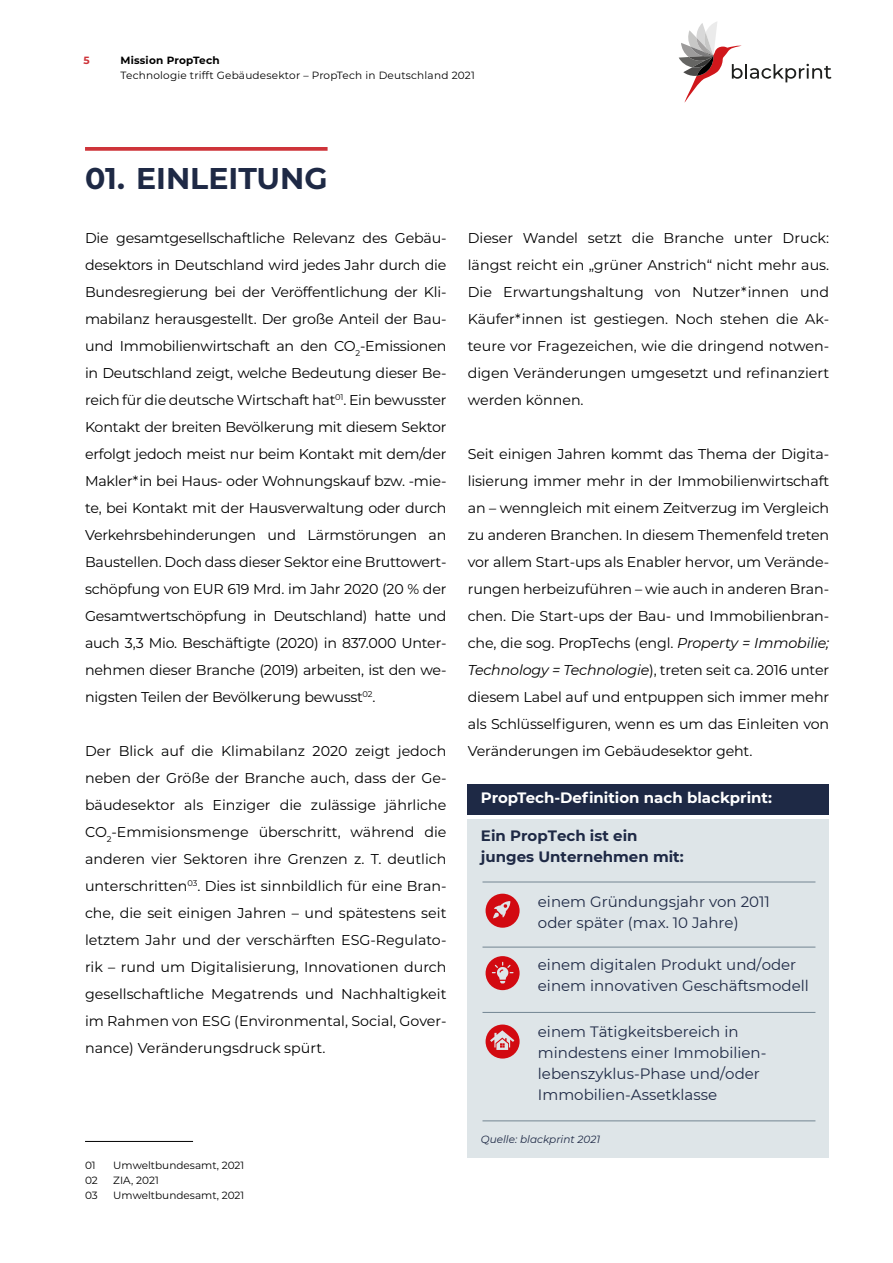
<style>
.page{position:relative;width:893px;height:1263px;background:#fff}
.page>*{position:absolute;margin:0;border:0;box-sizing:border-box;transform-origin:0 0}
.t1{font:700 30px "Montserrat";color:#1e2945}
.t2{font:15px/21px "Montserrat";color:#1e2945}
.t3{font:700 15px/21px "Montserrat";color:#1e2945}
.t4{font:700 15px "Montserrat";color:#fff}
.t5{font:14.25px/27px "Montserrat";letter-spacing:-.01em;color:#000;text-align:justify}
.t6{font:10.5px "Montserrat";letter-spacing:.02em;color:#000}
.t7{font:10.5px "Montserrat";color:#000}
.t8{font:italic 10.5px "Montserrat";color:#1e2945}
.t9{font:700 10.5px "Montserrat";letter-spacing:.02em;color:#000}
.t10{font:700 10.5px "Montserrat";color:#ce343a}
.s1{font-style:italic}
</style>
<div class="page">
<svg style="left:679px;top:22px;width:152px;height:81px"></svg>
<svg style="left:85px;top:147px;width:243px;height:4px"></svg>
<hr style="left:85px;top:1141px;width:108px;height:1px;background:#000">
<div style="left:468px;top:820px;width:361px;height:338px;background:#dee5e8"></div>
<div style="left:468px;top:784px;width:361px;height:30px;background:#1e2945"></div>
<hr style="left:482px;top:947px;width:333px;height:1px;background:#738592">
<hr style="left:482px;top:1120px;width:333px;height:1px;background:#738592">
<hr style="left:482px;top:882px;width:333px;height:1px;background:#738592">
<hr style="left:482px;top:1012px;width:333px;height:1px;background:#738592">
<div style="left:486px;top:956px;width:34px;height:34px;background:#d20a11;border-radius:50%"></div>
<svg style="left:492px;top:962px;width:21px;height:21px"></svg>
<div style="left:486px;top:894px;width:34px;height:34px;background:#d20a11;border-radius:50%"></div>
<svg style="left:493px;top:901px;width:17px;height:17px"></svg>
<div style="left:486px;top:1024px;width:34px;height:34px;background:#d20a11;border-radius:50%"></div>
<svg style="left:490px;top:1030px;width:24px;height:20px"></svg>
<p class="t10" style="left:83px;top:53px;width:8px">5</p>
<p class="t9" style="left:120px;top:53px;width:101px">Mission PropTech</p>
<p class="t6" style="left:120px;top:68px;width:356px">Technologie trifft Gebäudesektor – PropTech in Deutschland 2021</p>
<h1 class="t1" style="left:85px;top:157px;width:244px">01. EINLEITUNG</h1>
<p class="t5" style="left:85px;top:224px;width:363px">Die gesamtgesellschaftliche Relevanz des Gebäu&shy;desektors in Deutschland wird jedes Jahr durch die Bundesregierung bei der Veröffentlichung der Kli&shy;mabilanz herausgestellt. Der große Anteil der Bau&shy;und Immobilienwirtschaft an den CO<sub>2</sub>-Emissionen in Deutschland zeigt, welche Bedeutung dieser Be&shy;reich für die deutsche Wirtschaft hat<sup>01</sup>. Ein bewusster Kontakt der breiten Bevölkerung mit diesem Sektor erfolgt jedoch meist nur beim Kontakt mit dem/der Makler*in bei Haus- oder Wohnungskauf bzw. -mie&shy;te, bei Kontakt mit der Hausverwaltung oder durch Verkehrsbehinderungen und Lärmstörungen an Baustellen. Doch dass dieser Sektor eine Bruttowert&shy;schöpfung von EUR 619 Mrd. im Jahr 2020 (20 % der Gesamtwertschöpfung in Deutschland) hatte und auch 3,3 Mio. Beschäftigte (2020) in 837.000 Unter&shy;nehmen dieser Branche (2019) arbeiten, ist den we&shy;nigsten Teilen der Bevölkerung bewusst<sup>02</sup>.</p>
<p class="t5" style="left:85px;top:737px;width:363px">Der Blick auf die Klimabilanz 2020 zeigt jedoch neben der Größe der Branche auch, dass der Ge&shy;bäudesektor als Einziger die zulässige jährliche CO<sub>2</sub>-Emmisionsmenge überschritt, während die anderen vier Sektoren ihre Grenzen z. T. deutlich unterschritten<sup>03</sup>. Dies ist sinnbildlich für eine Bran&shy;che, die seit einigen Jahren – und spätestens seit letztem Jahr und der verschärften ESG-Regulato&shy;rik – rund um Digitalisierung, Innovationen durch gesellschaftliche Megatrends und Nachhaltigkeit im Rahmen von ESG (Environmental, Social, Gover&shy;nance) Veränderungsdruck spürt.</p>
<p class="t7" style="left:85px;top:1158px;width:12px">01</p>
<p class="t7" style="left:113px;top:1158px;width:133px">Umweltbundesamt, 2021</p>
<p class="t7" style="left:85px;top:1173px;width:14px">02</p>
<p class="t7" style="left:113px;top:1173px;width:47px">ZIA, 2021</p>
<p class="t7" style="left:85px;top:1188px;width:14px">03</p>
<p class="t7" style="left:113px;top:1188px;width:133px">Umweltbundesamt, 2021</p>
<p class="t5" style="left:468px;top:224px;width:363px">Dieser Wandel setzt die Branche unter Druck: längst reicht ein „grüner Anstrich“ nicht mehr aus.<br>Die Erwartungshaltung von Nutzer*innen und Käufer*innen ist gestiegen. Noch stehen die Ak&shy;teure vor Fragezeichen, wie die dringend notwen&shy;digen Veränderungen umgesetzt und refinanziert werden können.</p>
<p class="t5" style="left:468px;top:440px;width:363px">Seit einigen Jahren kommt das Thema der Digita&shy;lisierung immer mehr in der Immobilienwirtschaft an – wenngleich mit einem Zeitverzug im Vergleich zu anderen Branchen. In diesem Themenfeld treten vor allem Start-ups als Enabler hervor, um Verände&shy;rungen herbeizuführen – wie auch in anderen Bran&shy;chen. Die Start-ups der Bau- und Immobilienbran&shy;che, die sog. PropTechs (engl. <span class="s1">Property = Immobilie; Technology = Technologie</span>), treten seit ca. 2016 unter diesem Label auf und entpuppen sich immer mehr als Schlüsselfiguren, wenn es um das Einleiten von Veränderungen im Gebäudesektor geht.</p>
<p class="t4" style="left:481px;top:787px;width:293px">PropTech-Definition nach blackprint:</p>
<p class="t3" style="left:481px;top:824px;width:204px">Ein PropTech ist ein junges Unternehmen mit:</p>
<p class="t2" style="left:538px;top:891px;width:234px">einem Gründungsjahr von 2011 oder später (max. 10 Jahre)</p>
<p class="t2" style="left:538px;top:954px;width:272px">einem digitalen Produkt und/oder einem innovativen Geschäftsmodell</p>
<p class="t2" style="left:538px;top:1021px;width:230px">einem Tätigkeitsbereich in mindestens einer Immobilien&shy;lebenszyklus-Phase und/oder<br>Immobilien-Assetklasse</p>
<p class="t8" style="left:481px;top:1131px;width:121px">Quelle: blackprint 2021</p>
</div>
